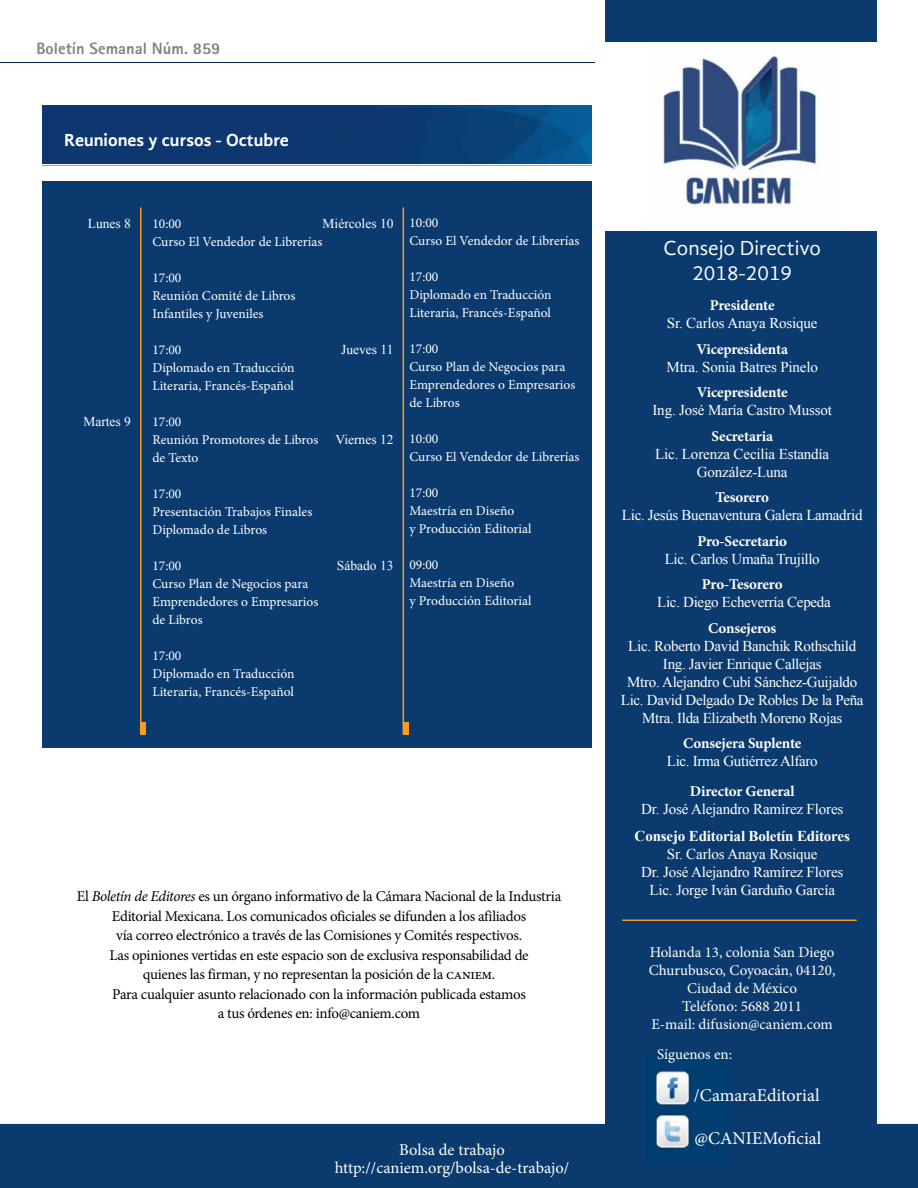
<style>
.page{position:relative;width:918px;height:1188px;background:#fff}
.page>*{position:absolute;margin:0;border:0;box-sizing:border-box;transform-origin:0 0}
.t1{font:21px/25.5px "Gandhi Sans";color:#fff;text-align:center}
.t2{font:18px "Minion Pro";color:#fff}
.t3{font:700 18px "Gandhi Sans";color:#fff}
.t4{font:16.5px/18px "Minion Pro";color:#fff;text-align:center}
.t5{font:800 16.5px "Rotis Sans Serif";color:#808285}
.t6{font:15px/18px "Times New Roman";letter-spacing:-.02em;color:#fff;text-align:center}
.t7{font:15px/19.5px "Minion Pro";letter-spacing:-.02em;color:#000;text-align:center}
.t8{font:700 15px "Minion Pro";letter-spacing:-.01em;color:#fff}
.t9{font:15px/18px "Minion Pro";color:#fff;text-align:center}
.t10{font:700 15px "Times New Roman";letter-spacing:-.01em;color:#fff}
.t11{font:13.5px/18px "Minion Pro";color:#fff}
.t12{font:13.5px "Times New Roman";color:#fff}
.s1{font-style:italic}
</style>
<div class="page">
<hr style="left:0;top:62px;width:918px;height:1px;background:#00295c">
<div style="left:605px;top:0;width:272px;height:1188px;background:#0a3a6e"></div>
<div style="left:0;top:1124px;width:918px;height:64px;background:#0a3a6e"></div>
<div style="left:43px;top:181px;width:549px;height:566px;background:#0a3a6e"></div>
<img style="left:43px;top:106px;width:549px;height:58px">
<hr style="left:140px;top:207px;width:2px;height:528px;background:#f99d1c">
<hr style="left:142px;top:722px;width:4px;height:13px;background:#f99d1c">
<div style="left:595px;top:43px;width:323px;height:188px;background:#fff"></div>
<img style="left:660px;top:56px;width:159px;height:151px">
<img style="left:655px;top:1064px;width:35px;height:92px">
<hr style="left:403px;top:207px;width:1px;height:528px;background:#f99d1c">
<hr style="left:404px;top:722px;width:4px;height:13px;background:#f99d1c">
<hr style="left:622px;top:920px;width:235px;height:1px;background:#f99d1c">
<p class="t5" style="left:36px;top:38px;width:185px">Boletín Semanal Núm. 859</p>
<h2 class="t3" style="left:64px;top:129px;width:226px">Reuniones y cursos - Octubre</h2>
<p class="t12" style="left:88px;top:214px;width:45px">Lunes 8</p>
<p class="t12" style="left:83px;top:412px;width:49px">Martes 9</p>
<p class="t12" style="left:323px;top:214px;width:72px">Miércoles 10</p>
<p class="t11" style="left:152px;top:215px;width:171px">10:00<br>Curso El Vendedor de Librerías</p>
<p class="t11" style="left:152px;top:269px;width:144px">17:00<br>Reunión Comité de Libros<br>Infantiles y Juveniles</p>
<p class="t11" style="left:152px;top:341px;width:144px">17:00<br>Diplomado en Traducción<br>Literaria, Francés-Español</p>
<p class="t11" style="left:152px;top:413px;width:167px">17:00<br>Reunión Promotores de Libros de Texto</p>
<p class="t11" style="left:152px;top:485px;width:161px">17:00<br>Presentación Trabajos Finales<br>Diplomado de Libros</p>
<p class="t11" style="left:152px;top:557px;width:167px">17:00<br>Curso Plan de Negocios para<br>Emprendedores o Empresarios de Libros</p>
<p class="t11" style="left:152px;top:647px;width:144px">17:00<br>Diplomado en Traducción<br>Literaria, Francés-Español</p>
<p class="t12" style="left:341px;top:340px;width:54px">Jueves 11</p>
<p class="t12" style="left:335px;top:430px;width:60px">Viernes 12</p>
<p class="t12" style="left:337px;top:556px;width:58px">Sábado 13</p>
<p class="t11" style="left:409px;top:213px;width:171px">10:00<br>Curso El Vendedor de Librerías</p>
<p class="t11" style="left:409px;top:267px;width:144px">17:00<br>Diplomado en Traducción<br>Literaria, Francés-Español</p>
<p class="t11" style="left:409px;top:339px;width:167px">17:00<br>Curso Plan de Negocios para<br>Emprendedores o Empresarios de Libros</p>
<p class="t11" style="left:409px;top:429px;width:171px">10:00<br>Curso El Vendedor de Librerías</p>
<p class="t11" style="left:409px;top:483px;width:124px">17:00<br>Maestría en Diseño<br>y Producción Editorial</p>
<p class="t11" style="left:409px;top:555px;width:124px">09:00<br>Maestría en Diseño<br>y Producción Editorial</p>
<p class="t7" style="left:77px;top:887px;width:486px">El <span class="s1">Boletín de Editores</span> es un órgano informativo de la Cámara Nacional de la Industria Editorial Mexicana. Los comunicados oficiales se difunden a los afiliados<br>vía correo electrónico a través de las Comisiones y Comités respectivos.<br>Las opiniones vertidas en este espacio son de exclusiva responsabilidad de<br>quienes las firman, y no representan la posición de la caniem.<br>Para cualquier asunto relacionado con la información publicada estamos<br>a tus órdenes en: info@caniem.com</p>
<p class="t4" style="left:335px;top:1141px;width:236px">Bolsa de trabajo http://caniem.org/bolsa-de-trabajo/</p>
<h1 class="t1" style="left:664px;top:235px;width:159px">Consejo Directivo<br>2018-2019</h1>
<p class="t8" style="left:710px;top:295px;width:66px">Presidente</p>
<p class="t6" style="left:667px;top:314px;width:152px">Sr. Carlos Anaya Rosique</p>
<p class="t8" style="left:696px;top:338px;width:93px">Vicepresidenta</p>
<p class="t6" style="left:667px;top:357px;width:153px">Mtra. Sonia Batres Pinelo</p>
<p class="t8" style="left:697px;top:382px;width:93px">Vicepresidente</p>
<p class="t6" style="left:652px;top:401px;width:181px">Ing. José María Castro Mussot</p>
<p class="t8" style="left:711px;top:425px;width:63px">Secretaria</p>
<p class="t6" style="left:655px;top:444px;width:176px">Lic. Lorenza Cecilia Estandía<br>González-Luna</p>
<p class="t8" style="left:716px;top:487px;width:55px">Tesorero</p>
<p class="t6" style="left:622px;top:506px;width:242px">Lic. Jesús Buenaventura Galera Lamadrid</p>
<p class="t8" style="left:697px;top:530px;width:91px">Pro-Secretario</p>
<p class="t6" style="left:665px;top:549px;width:157px">Lic. Carlos Umaña Trujillo</p>
<p class="t8" style="left:702px;top:574px;width:82px">Pro-Tesorero</p>
<p class="t6" style="left:657px;top:593px;width:175px">Lic. Diego Echeverría Cepeda</p>
<p class="t8" style="left:708px;top:617px;width:70px">Consejeros</p>
<p class="t6" style="left:621px;top:636px;width:244px">Lic. Roberto David Banchik Rothschild Ing. Javier Enrique Callejas<br>Mtro. Alejandro Cubí Sánchez-Guijaldo Lic. David Delgado De Robles De la Peña Mtra. Ilda Elizabeth Moreno Rojas</p>
<p class="t8" style="left:683px;top:733px;width:120px">Consejera Suplente</p>
<p class="t6" style="left:667px;top:752px;width:152px">Lic. Irma Gutiérrez Alfaro</p>
<p class="t8" style="left:690px;top:781px;width:106px">Director General</p>
<p class="t6" style="left:641px;top:800px;width:204px">Dr. José Alejandro Ramírez Flores</p>
<p class="t10" style="left:635px;top:826px;width:217px">Consejo Editorial Boletín Editores</p>
<p class="t6" style="left:641px;top:845px;width:204px">Sr. Carlos Anaya Rosique<br>Dr. José Alejandro Ramírez Flores<br>Lic. Jorge Iván Garduño García</p>
<p class="t9" style="left:649px;top:944px;width:188px">Holanda 13, colonia San Diego<br>Churubusco, Coyoacán, 04120,<br>Ciudad de México<br>Teléfono: 5688 2011<br>E-mail: difusion@caniem.com</p>
<p class="t9" style="left:657px;top:1045px;width:77px">Síguenos en:</p>
<h2 class="t2" style="left:694px;top:1083px;width:127px">/CamaraEditorial</h2>
<h2 class="t2" style="left:695px;top:1126px;width:128px">@CANIEMoficial</h2>
</div>
